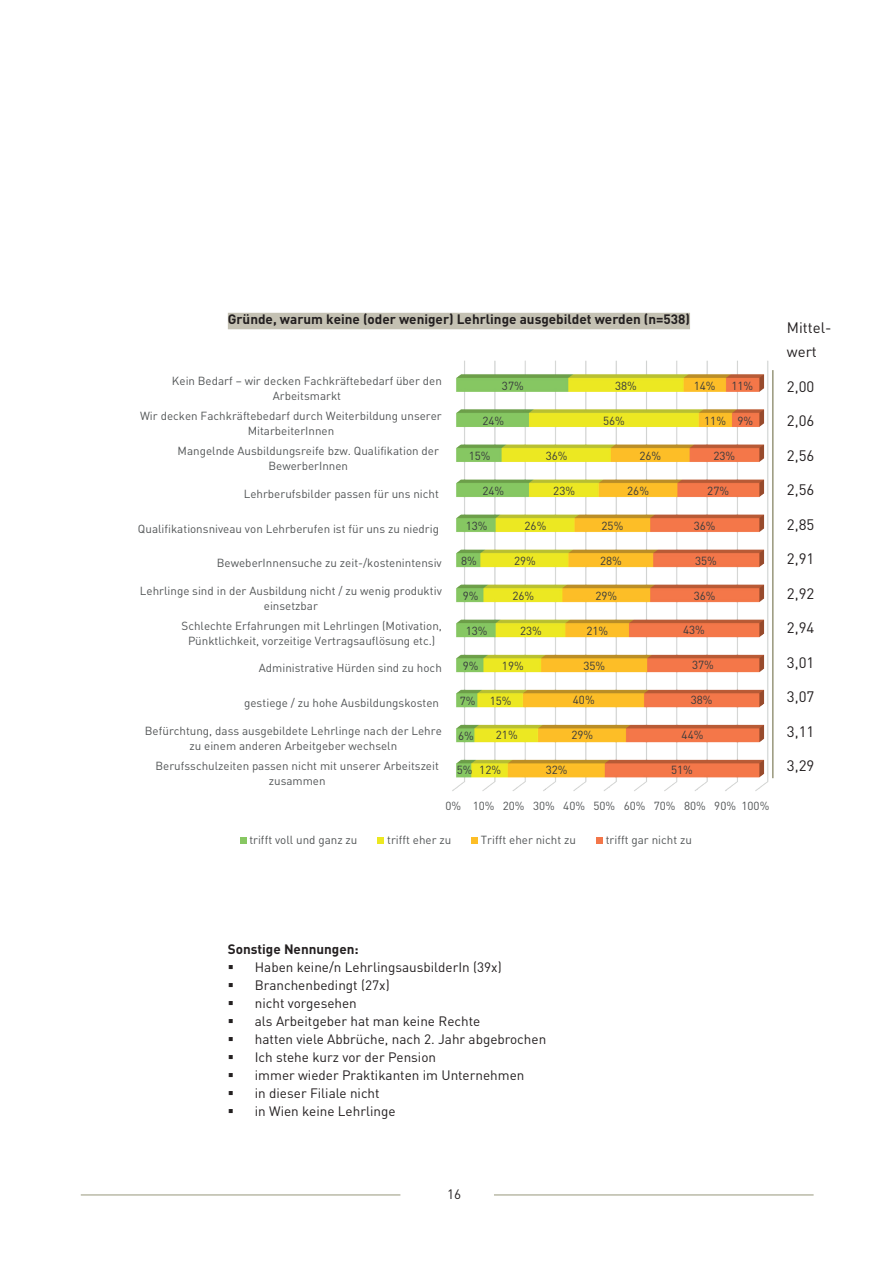
<style>
.page{position:relative;width:893px;height:1263px;background:#fff}
.page>*{position:absolute;margin:0;border:0;box-sizing:border-box;transform-origin:0 0}
.t1{font:15px/24px "DIN Pro";color:#231f20}
.t2{font:13.5px/18px "DIN Pro";color:#231f20}
.t3{font:700 13.5px "DIN Pro";color:#231f20}
.t4{font:11.55px/14.9px "DIN Pro";color:#515455;text-align:center}
.t5{font:11.55px "DIN Pro";color:#36393c}
</style>
<div class="page">
<hr style="left:81px;top:1194px;width:319px;height:1px;background:#98977b">
<hr style="left:494px;top:1194px;width:320px;height:1px;background:#98977b">
<div style="left:228px;top:313px;width:462px;height:16px;background:#c4c1b3"></div>
<hr style="left:772px;top:370px;width:2px;height:408px;background:#98977b">
<img style="left:452px;top:360px;width:317px;height:431px">
<div style="left:240px;top:837px;width:6px;height:7px;background:#87c762"></div>
<div style="left:378px;top:837px;width:6px;height:7px;background:#ece820"></div>
<div style="left:471px;top:837px;width:7px;height:7px;background:#fdbe26"></div>
<div style="left:596px;top:837px;width:7px;height:7px;background:#f37649"></div>
<p class="t3" style="left:228px;top:310px;width:464px">Gründe, warum keine (oder weniger) Lehrlinge ausgebildet werden (n=538)</p>
<p class="t4" style="left:172px;top:373px;width:271px">Kein Bedarf – wir decken Fachkräftebedarf über den<br>Arbeitsmarkt</p>
<p class="t5" style="left:502px;top:378px;width:23px">37%</p>
<p class="t5" style="left:615px;top:378px;width:23px">38%</p>
<p class="t5" style="left:694px;top:378px;width:23px">14%</p>
<p class="t5" style="left:731px;top:378px;width:23px">11%</p>
<p class="t4" style="left:140px;top:408px;width:303px">Wir decken Fachkräftebedarf durch Weiterbildung unserer<br>MitarbeiterInnen</p>
<p class="t5" style="left:482px;top:413px;width:23px">24%</p>
<p class="t5" style="left:603px;top:413px;width:23px">56%</p>
<p class="t5" style="left:704px;top:413px;width:23px">11%</p>
<p class="t5" style="left:737px;top:413px;width:17px">9%</p>
<p class="t4" style="left:178px;top:443px;width:263px">Mangelnde Ausbildungsreife bzw. Qualifikation der<br>BewerberInnen</p>
<p class="t5" style="left:469px;top:448px;width:23px">15%</p>
<p class="t5" style="left:546px;top:448px;width:23px">36%</p>
<p class="t5" style="left:639px;top:448px;width:23px">26%</p>
<p class="t5" style="left:713px;top:448px;width:23px">23%</p>
<p class="t4" style="left:244px;top:485px;width:197px">Lehrberufsbilder passen für uns nicht</p>
<p class="t5" style="left:482px;top:483px;width:23px">24%</p>
<p class="t5" style="left:553px;top:483px;width:23px">23%</p>
<p class="t5" style="left:627px;top:483px;width:23px">26%</p>
<p class="t5" style="left:707px;top:483px;width:23px">27%</p>
<p class="t4" style="left:138px;top:520px;width:303px">Qualifikationsniveau von Lehrberufen ist für uns zu niedrig</p>
<p class="t5" style="left:466px;top:518px;width:23px">13%</p>
<p class="t5" style="left:525px;top:518px;width:23px">26%</p>
<p class="t5" style="left:602px;top:518px;width:23px">25%</p>
<p class="t5" style="left:694px;top:518px;width:23px">36%</p>
<p class="t4" style="left:217px;top:555px;width:226px">BeweberInnensuche zu zeit-/kostenintensiv</p>
<p class="t5" style="left:461px;top:553px;width:17px">8%</p>
<p class="t5" style="left:514px;top:553px;width:23px">29%</p>
<p class="t5" style="left:600px;top:553px;width:23px">28%</p>
<p class="t5" style="left:695px;top:552px;width:23px">35%</p>
<p class="t4" style="left:140px;top:583px;width:304px">Lehrlinge sind in der Ausbildung nicht / zu wenig produktiv einsetzbar</p>
<p class="t5" style="left:463px;top:588px;width:17px">9%</p>
<p class="t5" style="left:512px;top:588px;width:23px">26%</p>
<p class="t5" style="left:596px;top:587px;width:23px">29%</p>
<p class="t5" style="left:694px;top:587px;width:23px">36%</p>
<p class="t4" style="left:182px;top:618px;width:262px">Schlechte Erfahrungen mit Lehrlingen (Motivation,<br>Pünktlichkeit, vorzeitige Vertragsauflösung etc.)</p>
<p class="t5" style="left:466px;top:623px;width:23px">13%</p>
<p class="t5" style="left:520px;top:622px;width:23px">23%</p>
<p class="t5" style="left:586px;top:622px;width:23px">21%</p>
<p class="t5" style="left:683px;top:622px;width:23px">43%</p>
<p class="t4" style="left:259px;top:660px;width:185px">Administrative Hürden sind zu hoch</p>
<p class="t5" style="left:463px;top:657px;width:17px">9%</p>
<p class="t5" style="left:502px;top:657px;width:23px">19%</p>
<p class="t5" style="left:583px;top:657px;width:23px">35%</p>
<p class="t5" style="left:692px;top:657px;width:23px">37%</p>
<p class="t4" style="left:244px;top:695px;width:196px">gestiege / zu hohe Ausbildungskosten</p>
<p class="t5" style="left:460px;top:692px;width:17px">7%</p>
<p class="t5" style="left:490px;top:692px;width:23px">15%</p>
<p class="t5" style="left:573px;top:692px;width:23px">40%</p>
<p class="t5" style="left:691px;top:692px;width:23px">38%</p>
<p class="t4" style="left:145px;top:723px;width:298px">Befürchtung, dass ausgebildete Lehrlinge nach der Lehre zu einem anderen Arbeitgeber wechseln</p>
<p class="t5" style="left:458px;top:727px;width:17px">6%</p>
<p class="t5" style="left:496px;top:727px;width:23px">21%</p>
<p class="t5" style="left:571px;top:727px;width:23px">29%</p>
<p class="t5" style="left:682px;top:727px;width:23px">44%</p>
<p class="t4" style="left:156px;top:758px;width:285px">Berufsschulzeiten passen nicht mit unserer Arbeitszeit zusammen</p>
<p class="t5" style="left:457px;top:762px;width:17px">5%</p>
<p class="t5" style="left:479px;top:762px;width:23px">12%</p>
<p class="t5" style="left:546px;top:762px;width:23px">32%</p>
<p class="t5" style="left:671px;top:762px;width:23px">51%</p>
<p class="t4" style="left:446px;top:798px;width:325px">0% 10% 20% 30% 40% 50% 60% 70% 80% 90% 100%</p>
<p class="t4" style="left:249px;top:832px;width:110px">trifft voll und ganz zu</p>
<p class="t4" style="left:387px;top:832px;width:66px">trifft eher zu</p>
<p class="t4" style="left:481px;top:832px;width:97px">Trifft eher nicht zu</p>
<p class="t4" style="left:606px;top:832px;width:88px">trifft gar nicht zu</p>
<p class="t1" style="left:787px;top:315px;width:46px">Mittel&shy;wert</p>
<p class="t1" style="left:787px;top:374px;width:29px">2,00</p>
<p class="t1" style="left:787px;top:408px;width:29px">2,06</p>
<p class="t1" style="left:787px;top:443px;width:29px">2,56</p>
<p class="t1" style="left:787px;top:477px;width:29px">2,56</p>
<p class="t1" style="left:787px;top:512px;width:29px">2,85</p>
<p class="t1" style="left:787px;top:546px;width:29px">2,91</p>
<p class="t1" style="left:787px;top:581px;width:29px">2,92</p>
<p class="t1" style="left:787px;top:615px;width:29px">2,94</p>
<p class="t1" style="left:787px;top:650px;width:29px">3,01</p>
<p class="t1" style="left:787px;top:684px;width:29px">3,07</p>
<p class="t1" style="left:787px;top:719px;width:29px">3,11</p>
<p class="t1" style="left:787px;top:753px;width:29px">3,29</p>
<p class="t3" style="left:228px;top:940px;width:132px">Sonstige Nennungen:</p>
<p class="t2" style="left:255px;top:958px;width:293px">Haben keine/n LehrlingsausbilderIn (39x)<br>Branchenbedingt (27x)<br>nicht vorgesehen<br>als Arbeitgeber hat man keine Rechte<br>hatten viele Abbrüche, nach 2. Jahr abgebrochen<br>Ich stehe kurz vor der Pension<br>immer wieder Praktikanten im Unternehmen<br>in dieser Filiale nicht<br>in Wien keine Lehrlinge</p>
<p class="t2" style="left:447px;top:1185px;width:16px">16</p>
</div>
